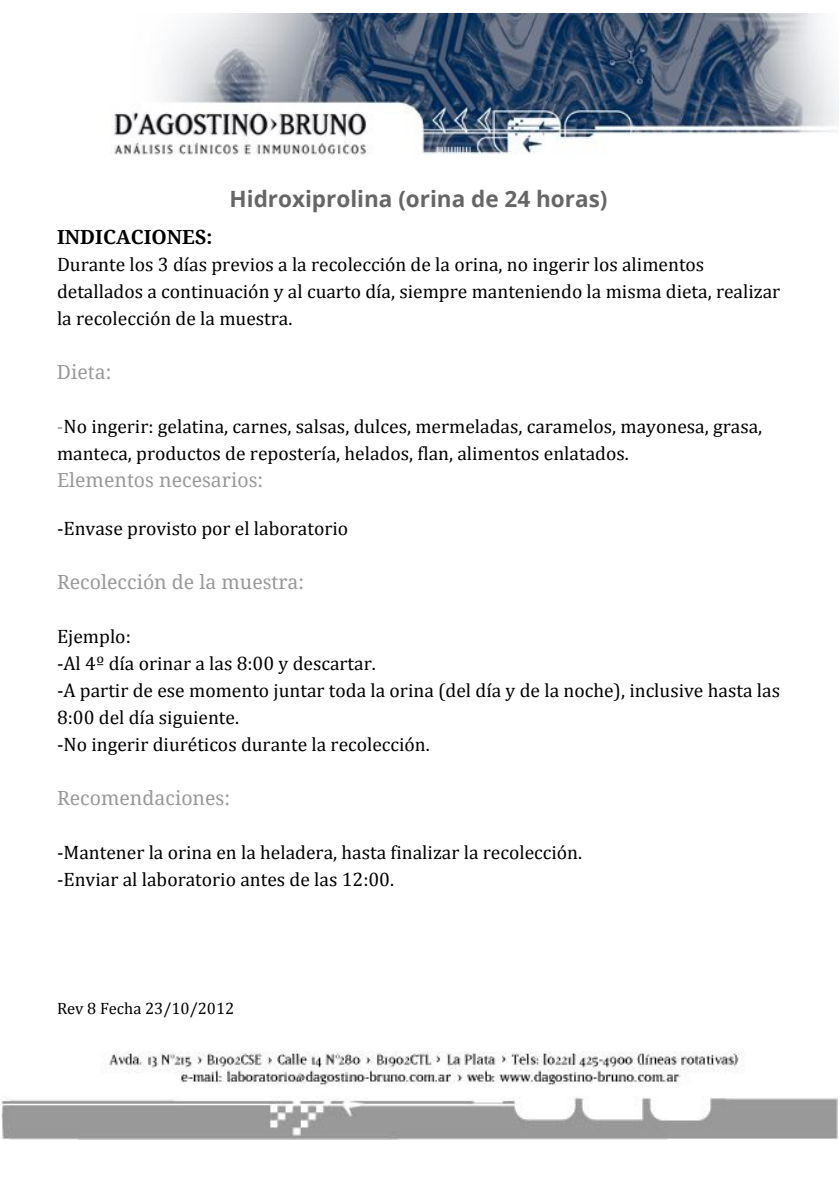
<style>
.page{position:relative;width:840px;height:1191px;background:#fff}
.page>*{position:absolute;margin:0;border:0;box-sizing:border-box;transform-origin:0 0}
.t1{font:700 22.4px "Open Sans";color:#666}
.t2{font:19.4px/27px "Cambria";color:#000}
.t3{font:19.4px "Droid Serif";color:#999}
.t4{font:16.4px "Cambria";color:#000}
.s1{font-family:"Droid Serif";font-weight:700}
.s2{color:#999}
.s3{font-family:"Droid Serif";color:#999}
</style>
<div class="page">
<img style="left:112px;top:13px;width:726px;height:142px">
<img style="left:2px;top:1051px;width:835px;height:88px">
<p class="t1" style="left:229px;top:183px;width:379px">Hidroxiprolina (orina de 24 horas)</p>
<p class="t2" style="left:57px;top:224px;width:724px"><span class="s1">INDICACIONES:<br></span>Durante los 3 días previos a la recolección de la orina, no ingerir los alimentos detallados a continuación y al cuarto día, siempre manteniendo la misma dieta, realizar la recolección de la muestra.</p>
<p class="t3" style="left:57px;top:361px;width:56px">Dieta:</p>
<p class="t2" style="left:57px;top:413px;width:706px"><span class="s2">-</span>No ingerir: gelatina, carnes, salsas, dulces, mermeladas, caramelos, mayonesa, grasa, manteca, productos de repostería, helados, flan, alimentos enlatados.<br><span class="s3">Elementos necesarios:</span></p>
<p class="t2" style="left:57px;top:515px;width:292px">-Envase provisto por el laboratorio</p>
<p class="t3" style="left:57px;top:571px;width:248px">Recolección de la muestra:</p>
<p class="t2" style="left:57px;top:623px;width:724px">Ejemplo:<br>-Al 4º día orinar a las 8:00 y descartar.<br>-A partir de ese momento juntar toda la orina (del día y de la noche), inclusive hasta las 8:00 del día siguiente.<br>-No ingerir diuréticos durante la recolección.</p>
<p class="t3" style="left:57px;top:787px;width:174px">Recomendaciones:</p>
<p class="t2" style="left:57px;top:839px;width:526px">-Mantener la orina en la heladera, hasta finalizar la recolección. -Enviar al laboratorio antes de las 12:00.</p>
<p class="t4" style="left:57px;top:999px;width:179px">Rev 8 Fecha 23/10/2012</p>
</div>
